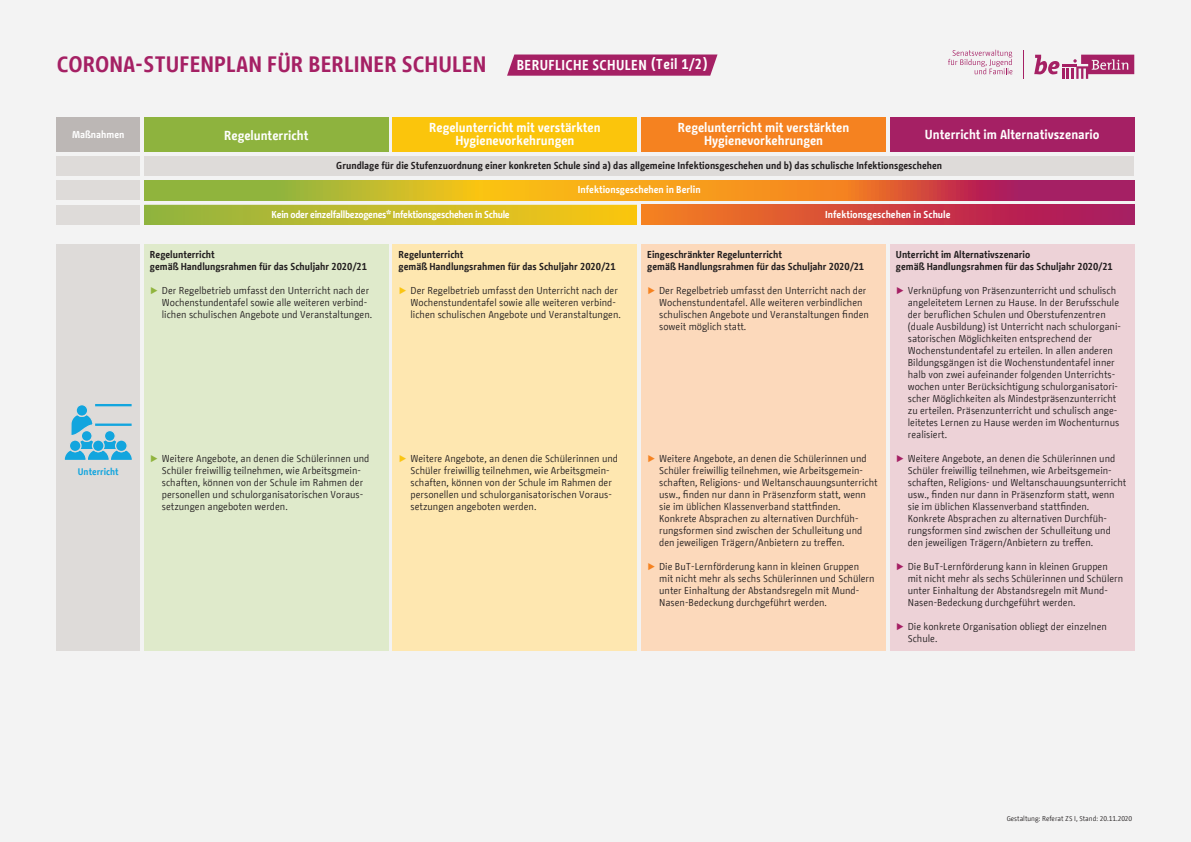
<style>
.page{position:relative;width:1191px;height:842px;background:#f3f3f3}
.page>*{position:absolute;margin:0;border:0;box-sizing:border-box;transform-origin:0 0}
.t1{font:700 22.2px "BMF Change";color:#a52064}
.t2{font:700 14.3px "BMF Change";letter-spacing:.025em;color:#fff;scale:.96 1}
.t3{font:700 13px/13px "BMF Change";color:#fff;text-align:center}
.t4{font:10px/12px "BMF Change";color:#231f20}
.t5{font:700 10px/12px "BMF Change";color:#231f20}
.t6{font:700 10px "BMF Change";color:#fff}
.t7{font:700 10px "BMF Change";letter-spacing:-.03em;color:#fff}
.t8{font:700 9.5px "BMF Change";color:#12a5de}
.t9{font:7px "BMF Change";color:#231f20}
.s1{font-family:"Arial";color:#90b43d}
.s2{font-family:"Arial";color:#fac512}
.s3{font-family:"Arial";color:#f58220}
.s4{font-family:"Arial";color:#a52064}
</style>
<div class="page">
<div style="left:57px;top:244px;width:83px;height:407px;background:#dedbd9"></div>
<svg style="left:64px;top:405px;width:68px;height:55px"></svg>
<hr style="left:95px;top:404px;width:37px;height:2px;background:#12a5de">
<hr style="left:95px;top:423px;width:37px;height:3px;background:#12a5de">
<div style="left:144px;top:244px;width:244px;height:407px;background:#dfeacb"></div>
<div style="left:641px;top:244px;width:244px;height:407px;background:#fcd9bb"></div>
<div style="left:393px;top:244px;width:244px;height:407px;background:#fee7b0"></div>
<div style="left:890px;top:244px;width:244px;height:407px;background:#edd2d7"></div>
<svg style="left:507px;top:55px;width:210px;height:21px;background:#a8296a"></svg>
<svg style="left:1034px;top:55px;width:100px;height:24px"></svg>
<svg style="left:1023px;top:50px;width:1px;height:29px"></svg>
<svg style="left:948px;top:50px;width:64px;height:24px"></svg>
<div style="left:144px;top:156px;width:990px;height:20px;background:#dedbd9"></div>
<div style="left:57px;top:156px;width:83px;height:20px;background:#dedbd9"></div>
<div style="left:144px;top:117px;width:244px;height:34px;background:#8eb33e"></div>
<div style="left:393px;top:117px;width:244px;height:34px;background:#fbc50c"></div>
<div style="left:641px;top:117px;width:244px;height:34px;background:#f58220"></div>
<div style="left:890px;top:117px;width:244px;height:34px;background:#a52064"></div>
<div style="left:57px;top:117px;width:83px;height:34px;background:#bcb7b5"></div>
<div style="left:57px;top:205px;width:83px;height:20px;background:#dedbd9"></div>
<svg style="left:641px;top:205px;width:493px;height:20px;background:#ce443f"></svg>
<div style="left:145px;top:205px;width:491px;height:19px;background:linear-gradient(to right,#90b342,#fcc512)"></div>
<div style="left:57px;top:180px;width:83px;height:20px;background:#dedbd9"></div>
<svg style="left:144px;top:180px;width:990px;height:20px;background:#ce8a31"></svg>
<h1 class="t1" style="left:57px;top:49px;width:431px">CORONA-STUFENPLAN FÜR BERLINER SCHULEN</h1>
<h2 class="t2" style="left:517px;top:55px;width:200px">BERUFLICHE SCHULEN (Teil 1/2)</h2>
<h3 class="t3" style="left:224px;top:129px;width:86px">Regelunterricht</h3>
<h3 class="t3" style="left:429px;top:121px;width:173px">Regelunterricht mit verstärkten<br>Hygienevorkehrungen</h3>
<h3 class="t3" style="left:678px;top:121px;width:173px">Regelunterricht mit verstärkten<br>Hygienevorkehrungen</h3>
<p class="t6" style="left:72px;top:127px;width:54px">Maßnahmen</p>
<h3 class="t3" style="left:925px;top:128px;width:176px">Unterricht im Alternativszenario</h3>
<p class="t5" style="left:336px;top:160px;width:607px">Grundlage für die Stufenzuordnung einer konkreten Schule sind a) das allgemeine Infektionsgeschehen und b) das schulische Infektionsgeschehen</p>
<p class="t6" style="left:578px;top:183px;width:124px">Infektionsgeschehen in Berlin</p>
<p class="t8" style="left:78px;top:465px;width:42px">Unterricht</p>
<p class="t7" style="left:271px;top:207px;width:240px">Kein oder einzelfallbezogenes* Infektionsgeschehen in Schule</p>
<p class="t6" style="left:825px;top:207px;width:127px">Infektionsgeschehen in Schule</p>
<p class="t5" style="left:150px;top:249px;width:218px">Regelunterricht<br>gemäß Handlungsrahmen für das Schuljahr 2020/21</p>
<p class="t4" style="left:162px;top:285px;width:212px;text-indent:-12px"><span class="s1">►</span> Der Regelbetrieb umfasst den Unterricht nach der<br>Wochenstundentafel sowie alle weiteren verbind&shy;lichen schulischen Angebote und Veranstaltungen.</p>
<p class="t4" style="left:162px;top:453px;width:209px;text-indent:-12px"><span class="s1">►</span> Weitere Angebote, an denen die Schülerinnen und Schüler freiwillig teilnehmen, wie Arbeitsgmein&shy;schaften, können von der Schule im Rahmen der personellen und schulorganisatorischen Voraus&shy;setzungen angeboten werden.</p>
<p class="t5" style="left:398px;top:249px;width:218px">Regelunterricht<br>gemäß Handlungsrahmen für das Schuljahr 2020/21</p>
<p class="t4" style="left:410px;top:285px;width:212px;text-indent:-12px"><span class="s2">►</span> Der Regelbetrieb umfasst den Unterricht nach der<br>Wochenstundentafel sowie alle weiteren verbind&shy;lichen schulischen Angebote und Veranstaltungen.</p>
<p class="t4" style="left:410px;top:453px;width:209px;text-indent:-12px"><span class="s2">►</span> Weitere Angebote, an denen die Schülerinnen und Schüler freiwillig teilnehmen, wie Arbeitsgmein&shy;schaften, können von der Schule im Rahmen der personellen und schulorganisatorischen Voraus&shy;setzungen angeboten werden.</p>
<p class="t5" style="left:647px;top:249px;width:218px">Eingeschränkter Regelunterricht<br>gemäß Handlungsrahmen für das Schuljahr 2020/21</p>
<p class="t4" style="left:659px;top:285px;width:211px;text-indent:-12px"><span class="s3">►</span> Der Regelbetrieb umfasst den Unterricht nach der Wochenstundentafel. Alle weiteren verbindlichen schulischen Angebote und Veranstaltungen finden soweit möglich statt.</p>
<p class="t4" style="left:659px;top:453px;width:220px;text-indent:-12px"><span class="s3">►</span> Weitere Angebote, an denen die Schülerinnen und Schüler freiwillig teilnehmen, wie Arbeitsgemein&shy;schaften, Religions- und Weltanschauungsunterricht usw., finden nur dann in Präsenzform statt, wenn sie im üblichen Klassenverband stattfinden.<br>Konkrete Absprachen zu alternativen Durchfüh&shy;rungsformen sind zwischen der Schulleitung und den jeweiligen Trägern/Anbietern zu treffen.</p>
<p class="t4" style="left:659px;top:561px;width:217px;text-indent:-12px"><span class="s3">►</span> Die BuT-Lernförderung kann in kleinen Gruppen mit nicht mehr als sechs Schülerinnen und Schülern unter Einhaltung der Abstandsregeln mit Mund-Nasen-Bedeckung durchgeführt werden.</p>
<p class="t5" style="left:896px;top:249px;width:218px">Unterricht im Alternativszenario<br>gemäß Handlungsrahmen für das Schuljahr 2020/21</p>
<p class="t4" style="left:907px;top:285px;width:215px;text-indent:-12px"><span class="s4">►</span> Verknüpfung von Präsenzunterricht und schulisch angeleitetem Lernen zu Hause. In der Berufsschule der beruflichen Schulen und Oberstufenzentren (duale Ausbildung) ist Unterricht nach schulorgani&shy;satorischen Möglichkeiten entsprechend der Wochenstundentafel zu erteilen. In allen anderen Bildungsgängen ist die Wochenstundentafel inner halb von zwei aufeinander folgenden Unterrichts&shy;wochen unter Berücksichtigung schulorganisatori&shy;scher Möglichkeiten als Mindestpräsenzunterricht zu erteilen. Präsenzunterricht und schulisch ange&shy;leitetes Lernen zu Hause werden im Wochenturnus realisiert.</p>
<p class="t4" style="left:907px;top:453px;width:220px;text-indent:-12px"><span class="s4">►</span> Weitere Angebote, an denen die Schülerinnen und Schüler freiwillig teilnehmen, wie Arbeitsgemein&shy;schaften, Religions- und Weltanschauungsunterricht usw., finden nur dann in Präsenzform statt, wenn sie im üblichen Klassenverband stattfinden.<br>Konkrete Absprachen zu alternativen Durchfüh&shy;rungsformen sind zwischen der Schulleitung und den jeweiligen Trägern/Anbietern zu treffen.</p>
<p class="t4" style="left:907px;top:561px;width:217px;text-indent:-12px"><span class="s4">►</span> Die BuT-Lernförderung kann in kleinen Gruppen mit nicht mehr als sechs Schülerinnen und Schülern unter Einhaltung der Abstandsregeln mit Mund-Nasen-Bedeckung durchgeführt werden.</p>
<p class="t4" style="left:907px;top:621px;width:201px;text-indent:-12px"><span class="s4">►</span> Die konkrete Organisation obliegt der einzelnen<br>Schule.</p>
<p class="t9" style="left:1006px;top:813px;width:127px">Gestaltung: Referat ZS I, Stand: 20.11.2020</p>
</div>
